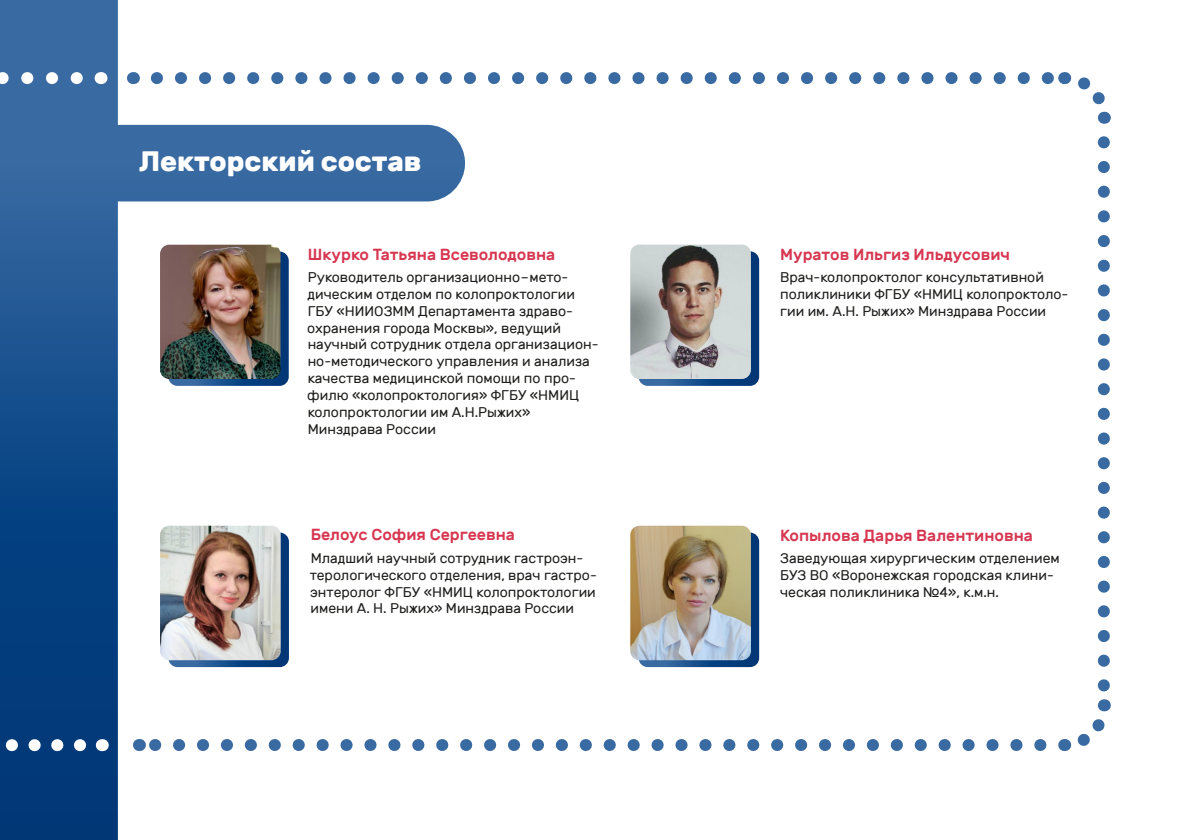
<style>
.page{position:relative;width:1191px;height:840px;background:#fff}
.page>*{position:absolute;margin:0;border:0;box-sizing:border-box;transform-origin:0 0}
.Стиль_абзаца_2{font:700 28px "Rubik";color:#fff}
.Стиль_абзаца_2-2{font:500 16px "Rubik";color:#d73651}
.t1{font:14px/16.8px "Rubik";color:#1d1d1b}
</style>
<div class="page">
<svg style="left:0;top:0;width:465px;height:839px"></svg>
<svg style="left:157px;top:72px;width:895px;height:12px"></svg>
<svg style="left:1097px;top:142px;width:12px;height:550px"></svg>
<svg style="left:151px;top:738px;width:889px;height:12px"></svg>
<svg style="left:133px;top:72px;width:1px;height:12px"></svg>
<svg style="left:1064px;top:72px;width:47px;height:52px"></svg>
<svg style="left:1059px;top:699px;width:52px;height:52px"></svg>
<svg style="left:139px;top:738px;width:1px;height:12px"></svg>
<svg style="left:0;top:72px;width:88px;height:12px"></svg>
<svg style="left:101px;top:72px;width:1px;height:12px"></svg>
<svg style="left:12px;top:738px;width:79px;height:12px"></svg>
<svg style="left:0;top:738px;width:1px;height:12px"></svg>
<svg style="left:102px;top:738px;width:1px;height:12px"></svg>
<svg style="left:168px;top:251px;width:121px;height:134px;background:#194a82"></svg>
<img style="left:160px;top:244px;width:120px;height:135px">
<svg style="left:168px;top:532px;width:121px;height:134px;background:#205088"></svg>
<img style="left:160px;top:525px;width:121px;height:134px">
<svg style="left:639px;top:251px;width:120px;height:134px;background:#114581"></svg>
<svg style="left:638px;top:532px;width:121px;height:134px;background:#1d4e88"></svg>
<img style="left:630px;top:244px;width:121px;height:135px">
<img style="left:630px;top:525px;width:121px;height:134px">
<p class="Стиль_абзаца_2" style="left:139px;top:145px;width:284px">Лекторский состав</p>
<p class="Стиль_абзаца_2-2" style="left:308px;top:245px;width:249px">Шкурко Татьяна Всеволодовна</p>
<p class="t1" style="left:307px;top:269px;width:293px">Руководитель организационно–мето&shy;дическим отделом по колопроктологии ГБУ «НИИОЗММ Департамента здраво&shy;охранения города Москвы», ведущий научный сотрудник отдела организацион&shy;но-методического управления и анализа качества медицинской помощи по про&shy;филю «колопроктология» ФГБУ «НМИЦ колопроктологии им А.Н.Рыжих»</p>
<p class="t1" style="left:308px;top:420px;width:130px">Минздрава России</p>
<p class="Стиль_абзаца_2-2" style="left:311px;top:525px;width:206px">Белоус София Сергеевна</p>
<p class="t1" style="left:310px;top:549px;width:288px">Младший научный сотрудник гастроэн&shy;терологического отделения, врач гастро&shy;энтеролог ФГБУ «НМИЦ колопроктологии имени А. Н. Рыжих» Минздрава России</p>
<p class="Стиль_абзаца_2-2" style="left:780px;top:245px;width:231px">Муратов Ильгиз Ильдусович</p>
<p class="t1" style="left:780px;top:269px;width:290px">Врач-колопроктолог консультативной поликлиники ФГБУ «НМИЦ колопроктоло&shy;гии им. А.Н. Рыжих» Минздрава России</p>
<p class="Стиль_абзаца_2-2" style="left:780px;top:526px;width:254px">Копылова Дарья Валентиновна</p>
<p class="t1" style="left:780px;top:550px;width:281px">Заведующая хирургическим отделением<br>БУЗ ВО «Воронежская городская клини&shy;ческая поликлиника №4», к.м.н.</p>
</div>
